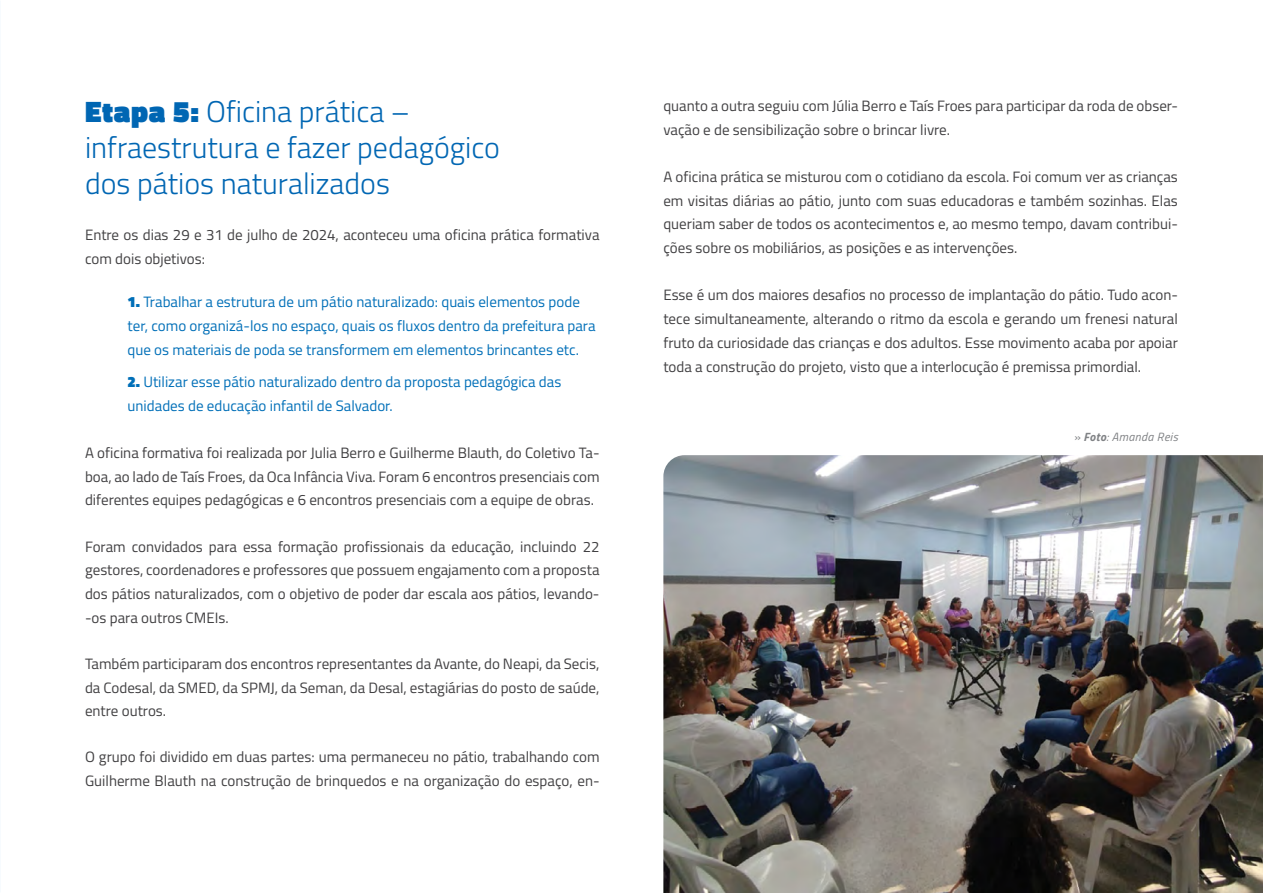
<style>
.page{position:relative;width:1263px;height:893px;background:#fff}
.page>*{position:absolute;margin:0;border:0;box-sizing:border-box;transform-origin:0 0}
.t1{font:300 30px/36px "Titillium";color:#0066b3}
.t2{font:15px/23.7px "Titillium";color:#414042;text-align:justify}
.t3{font:15px/23.7px "Titillium";color:#006fb8}
.t4{font:italic 12px "Titillium";letter-spacing:.03em;color:#808285}
.s1{font-weight:900}
.s2{font-style:normal}
.s3{font-weight:700}
</style>
<div class="page">
<img style="left:663px;top:455px;width:600px;height:438px">
<h1 class="t1" style="left:85px;top:92px;width:416px"><span class="s1">Etapa 5:</span> Oficina prática – infraestrutura e fazer pedagógico dos pátios naturalizados</h1>
<p class="t2" style="left:85px;top:222px;width:516px">Entre os dias 29 e 31 de julho de 2024, aconteceu uma oficina prática formativa com dois objetivos:</p>
<p class="t3" style="left:128px;top:289px;width:470px"><span class="s1">1.</span> Trabalhar a estrutura de um pátio naturalizado: quais elementos pode ter, como organizá-los no espaço, quais os fluxos dentro da prefeitura para que os materiais de poda se transformem em elementos brincantes etc.</p>
<p class="t3" style="left:128px;top:369px;width:435px"><span class="s1">2.</span> Utilizar esse pátio naturalizado dentro da proposta pedagógica das unidades de educação infantil de Salvador.</p>
<p class="t2" style="left:85px;top:440px;width:516px">A oficina formativa foi realizada por Julia Berro e Guilherme Blauth, do Coletivo Ta&shy;boa, ao lado de Taís Froes, da Oca Infância Viva. Foram 6 encontros presenciais com diferentes equipes pedagógicas e 6 encontros presenciais com a equipe de obras.</p>
<p class="t2" style="left:85px;top:534px;width:516px">Foram convidados para essa formação profissionais da educação, incluindo 22 gestores, coordenadores e professores que possuem engajamento com a proposta dos pátios naturalizados, com o objetivo de poder dar escala aos pátios, levando--os para outros CMEIs.</p>
<p class="t2" style="left:85px;top:651px;width:516px">Também participaram dos encontros representantes da Avante, do Neapi, da Secis, da Codesal, da SMED, da SPMJ, da Seman, da Desal, estagiárias do posto de saúde, entre outros.</p>
<p class="t2" style="left:85px;top:745px;width:516px">O grupo foi dividido em duas partes: uma permaneceu no pátio, trabalhando com<br>Guilherme Blauth na construção de brinquedos e na organização do espaço, en-</p>
<p class="t2" style="left:663px;top:93px;width:516px">quanto a outra seguiu com Júlia Berro e Taís Froes para participar da roda de obser&shy;vação e de sensibilização sobre o brincar livre.</p>
<p class="t2" style="left:663px;top:164px;width:516px">A oficina prática se misturou com o cotidiano da escola. Foi comum ver as crianças em visitas diárias ao pátio, junto com suas educadoras e também sozinhas. Elas queriam saber de todos os acontecimentos e, ao mesmo tempo, davam contribui&shy;ções sobre os mobiliários, as posições e as intervenções.</p>
<p class="t2" style="left:663px;top:283px;width:516px">Esse é um dos maiores desafios no processo de implantação do pátio. Tudo acon&shy;tece simultaneamente, alterando o ritmo da escola e gerando um frenesi natural fruto da curiosidade das crianças e dos adultos. Esse movimento acaba por apoiar toda a construção do projeto, visto que a interlocução é premissa primordial.</p>
<p class="t4" style="left:1074px;top:428px;width:105px"><span class="s2">»</span> <span class="s3">Foto</span>: Amanda Reis</p>
</div>
